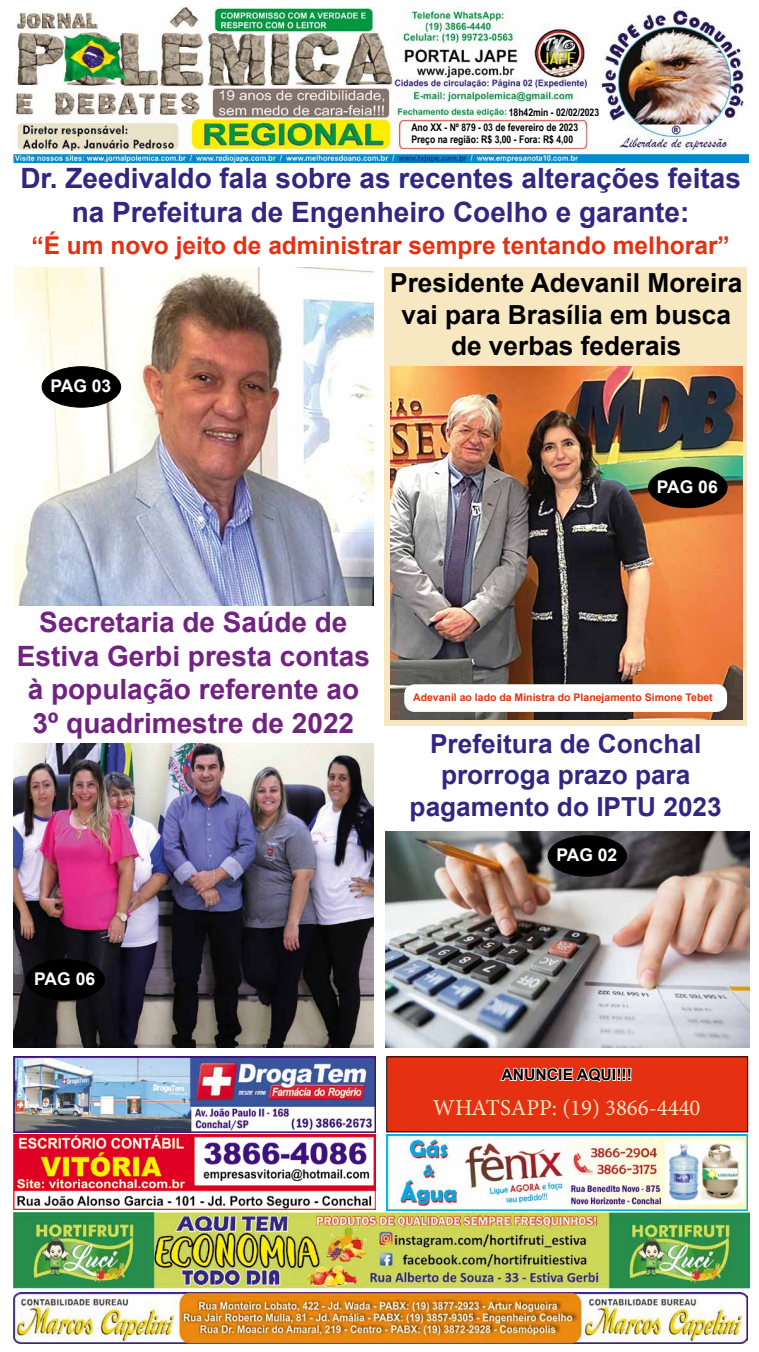
<style>
.page{position:relative;width:759px;height:1352px;background:#fff}
.page>*{position:absolute;margin:0;border:0;box-sizing:border-box;transform-origin:0 0}
.t1{font:700 28px/33.6px "Arial";color:#312783;text-align:center}
.t2{font:700 28px/33.6px "Arial";color:#722283;text-align:center}
.t3{font:700 26.25px/31.5px "Arial";color:#000;text-align:center}
.t4{font:700 26.25px/31.5px "Arial";color:#312783;text-align:center}
.t5{font:700 24.5px "Arial";color:#e53012}
.t6{font:22.75px "Minion Pro";color:#f8e8c2}
.t7{font:700 17.5px "Arial";color:#fff}
.t8{font:700 15.75px "Arial";color:#000}
.t9{font:700 10.5px/14.9px "Arial Narrow";color:#000}
.t10{font:700 10.5px "Arial";color:#e53012}
</style>
<div class="page">
<img style="left:14px;top:8px;width:735px;height:154px">
<img style="left:14px;top:1213px;width:735px;height:130px">
<img style="left:14px;top:1135px;width:362px;height:74px">
<img style="left:386px;top:1134px;width:362px;height:76px">
<img style="left:14px;top:1056px;width:362px;height:76px">
<div style="left:387px;top:1057px;width:361px;height:75px;background:#e53012"></div>
<svg style="left:500px;top:1067px;width:132px;height:16px"></svg>
<img style="left:14px;top:267px;width:360px;height:338px">
<div style="left:385px;top:267px;width:362px;height:459px;background:#f8e8c2"></div>
<img style="left:390px;top:366px;width:352px;height:354px">
<img style="left:385px;top:831px;width:364px;height:216px">
<img style="left:13px;top:744px;width:361px;height:303px">
<div style="left:42px;top:367px;width:79px;height:40px;background:#000;border-radius:50%"></div>
<div style="left:42px;top:366px;width:79px;height:42px;border:1px solid #000;border-radius:50%"></div>
<div style="left:649px;top:467px;width:78px;height:41px;background:#000;border-radius:50%"></div>
<div style="left:648px;top:467px;width:79px;height:41px;border:1px solid #000;border-radius:50%"></div>
<div style="left:26px;top:959px;width:78px;height:41px;background:#000;border-radius:50%"></div>
<div style="left:26px;top:959px;width:79px;height:41px;border:1px solid #000;border-radius:50%"></div>
<div style="left:548px;top:836px;width:79px;height:40px;background:#000;border-radius:50%"></div>
<div style="left:548px;top:835px;width:79px;height:41px;border:1px solid #000;border-radius:50%"></div>
<div style="left:404px;top:684px;width:323px;height:28px;background:#fff;border-radius:10px"></div>
<p class="t9" style="left:411px;top:104px;width:189px;text-indent:97px">18h42min - 02/02/2023<br>Ano XX - Nº 879 - 03 de fevereiro de 2023</p>
<p class="t9" style="left:411px;top:132px;width:163px">Preço na região: R$ 3,00 - Fora: R$ 4,00</p>
<p class="t1" style="left:20px;top:162px;width:722px">Dr. Zeedivaldo fala sobre as recentes alterações feitas na Prefeitura de Engenheiro Coelho e garante:</p>
<p class="t5" style="left:31px;top:228px;width:700px">“É um novo jeito de administrar sempre tentando melhorar”</p>
<p class="t3" style="left:390px;top:268px;width:354px">Presidente Adevanil Moreira vai para Brasília em busca de verbas federais</p>
<p class="t7" style="left:50px;top:374px;width:62px">PAG 03</p>
<p class="t7" style="left:657px;top:474px;width:62px">PAG 06</p>
<p class="t2" style="left:17px;top:606px;width:355px">Secretaria de Saúde de<br>Estiva Gerbi presta contas à população referente ao<br>3º quadrimestre de 2022</p>
<p class="t10" style="left:413px;top:690px;width:301px">Adevanil ao lado da Ministra do Planejamento Simone Tebet</p>
<p class="t4" style="left:410px;top:728px;width:314px">Prefeitura de Conchal prorroga prazo para pagamento do IPTU 2023</p>
<p class="t7" style="left:556px;top:842px;width:62px">PAG 02</p>
<p class="t7" style="left:34px;top:966px;width:62px">PAG 06</p>
<p class="t8" style="left:501px;top:1063px;width:132px">ANUNCIE AQUI!!!</p>
<p class="t6" style="left:433px;top:1092px;width:269px">WHATSAPP: (19) 3866-4440</p>
</div>
